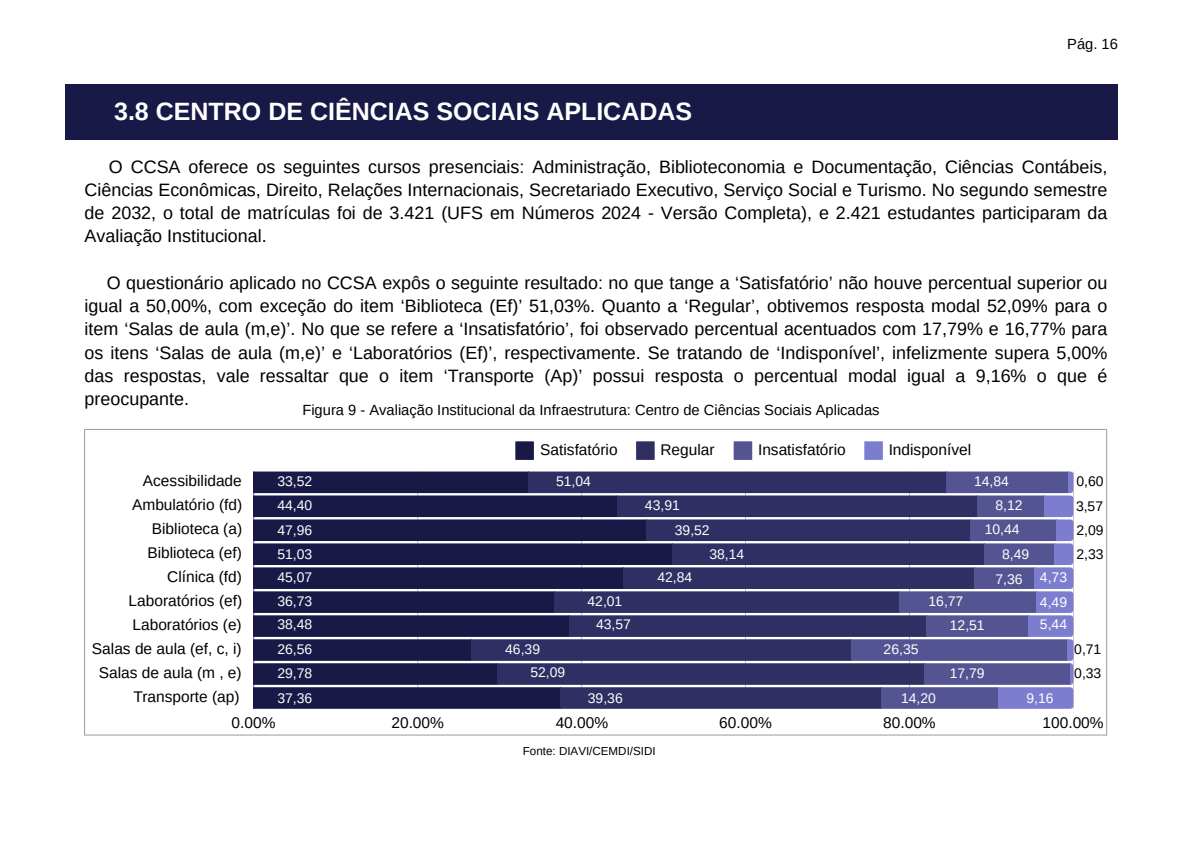
<style>
.page{position:relative;width:1191px;height:843px;background:#fff}
.page>*{position:absolute;margin:0;border:0;box-sizing:border-box;transform-origin:0 0}
.t1{font:700 25px "Arimo";color:#fff}
.t2{font:17.9px/23.2px "Arimo";color:#000;text-align:justify}
.t3{font:15.5px/23.9px "Arimo";color:#000;text-align:right}
.t4{font:14.7px "Arimo";color:#000}
.t5{font:13.9px "Arimo";color:#fff}
.t6{font:13.9px "Arimo";color:#000}
.t7{font:11.6px "Arimo";color:#000}
</style>
<div class="page">
<div style="left:66px;top:84px;width:1051px;height:56px;background:#191947"></div>
<svg style="left:515px;top:441px;width:19px;height:19px"></svg>
<svg style="left:636px;top:441px;width:18px;height:19px"></svg>
<svg style="left:733px;top:441px;width:19px;height:19px"></svg>
<svg style="left:864px;top:441px;width:18px;height:19px"></svg>
<svg style="left:254px;top:471px;width:819px;height:237px;background:#414170"></svg>
<hr style="left:85px;top:429px;width:1021px;height:1px;background:#9a999e">
<hr style="left:84px;top:734px;width:1022px;height:1px;background:#9a999e">
<hr style="left:84px;top:429px;width:1px;height:305px;background:#9a999e">
<hr style="left:1106px;top:429px;width:1px;height:306px;background:#9a999e">
<h3 class="t1" style="left:114px;top:97px;width:579px">3.8 CENTRO DE CIÊNCIAS SOCIAIS APLICADAS</h3>
<h3 class="t4" style="left:1067px;top:36px;width:52px">Pág. 16</h3>
<h2 class="t2" style="left:85px;top:155px;width:1024px;text-indent:24px">O CCSA oferece os seguintes cursos presenciais: Administração, Biblioteconomia e Documentação, Ciências Contábeis, Ciências Econômicas, Direito, Relações Internacionais, Secretariado Executivo, Serviço Social e Turismo. No segundo semestre de 2032, o total de matrículas foi de 3.421 (UFS em Números 2024 - Versão Completa), e 2.421 estudantes participaram da Avaliação Institucional.</h2>
<h2 class="t2" style="left:85px;top:271px;width:1024px;text-indent:22px">O questionário aplicado no CCSA expôs o seguinte resultado: no que tange a ‘Satisfatório’ não houve percentual superior ou igual a 50,00%, com exceção do item ‘Biblioteca (Ef)’ 51,03%. Quanto a ‘Regular’, obtivemos resposta modal 52,09% para o item ‘Salas de aula (m,e)’. No que se refere a ‘Insatisfatório’, foi observado percentual acentuados com 17,79% e 16,77% para os itens ‘Salas de aula (m,e)’ e ‘Laboratórios (Ef)’, respectivamente. Se tratando de ‘Indisponível’, infelizmente supera 5,00% das respostas, vale ressaltar que o item ‘Transporte (Ap)’ possui resposta o percentual modal igual a 9,16% o que é preocupante.</h2>
<p class="t3" style="left:540px;top:437px;width:79px">Satisfatório</p>
<p class="t3" style="left:660px;top:437px;width:56px">Regular</p>
<p class="t3" style="left:758px;top:437px;width:89px">Insatisfatório</p>
<p class="t3" style="left:888px;top:437px;width:84px">Indisponível</p>
<h1 class="t4" style="left:302px;top:401px;width:578px">Figura 9 - Avaliação Institucional da Infraestrutura: Centro de Ciências Sociais Aplicadas</h1>
<p class="t3" style="left:92px;top:469px;width:152px">Acessibilidade<br>Ambulatório (fd)<br>Biblioteca (a)<br>Biblioteca (ef)<br>Clínica (fd)<br>Laboratórios (ef)<br>Laboratórios (e)<br>Salas de aula (ef, c, i)<br>Salas de aula (m , e)<br>Transporte (ap)</p>
<h3 class="t5" style="left:277px;top:473px;width:36px">33,52</h3>
<h3 class="t5" style="left:277px;top:497px;width:36px">44,40</h3>
<h3 class="t5" style="left:277px;top:546px;width:36px">51,03</h3>
<h3 class="t5" style="left:277px;top:522px;width:36px">47,96</h3>
<p class="t5" style="left:277px;top:569px;width:36px">45,07</p>
<p class="t5" style="left:277px;top:593px;width:36px">36,73</p>
<p class="t5" style="left:277px;top:616px;width:36px">38,48</p>
<h3 class="t5" style="left:277px;top:665px;width:36px">29,78</h3>
<h3 class="t5" style="left:277px;top:689px;width:36px">37,36</h3>
<h3 class="t5" style="left:277px;top:641px;width:36px">26,56</h3>
<h3 class="t5" style="left:556px;top:473px;width:36px">51,04</h3>
<h3 class="t5" style="left:645px;top:497px;width:36px">43,91</h3>
<h3 class="t5" style="left:674px;top:522px;width:36px">39,52</h3>
<h3 class="t5" style="left:657px;top:569px;width:36px">42,84</h3>
<h3 class="t5" style="left:709px;top:546px;width:36px">38,14</h3>
<h3 class="t5" style="left:973px;top:473px;width:36px">14,84</h3>
<h3 class="t5" style="left:995px;top:497px;width:29px">8,12</h3>
<h3 class="t5" style="left:984px;top:521px;width:36px">10,44</h3>
<h3 class="t5" style="left:1002px;top:546px;width:29px">8,49</h3>
<h3 class="t5" style="left:995px;top:571px;width:29px">7,36</h3>
<h3 class="t5" style="left:1039px;top:569px;width:29px">4,73</h3>
<h3 class="t5" style="left:587px;top:593px;width:36px">42,01</h3>
<h3 class="t5" style="left:596px;top:616px;width:36px">43,57</h3>
<h3 class="t5" style="left:1039px;top:616px;width:29px">5,44</h3>
<h3 class="t5" style="left:928px;top:593px;width:36px">16,77</h3>
<h3 class="t5" style="left:949px;top:617px;width:36px">12,51</h3>
<h3 class="t5" style="left:1039px;top:594px;width:29px">4,49</h3>
<h3 class="t5" style="left:505px;top:641px;width:36px">46,39</h3>
<h3 class="t5" style="left:883px;top:641px;width:36px">26,35</h3>
<h3 class="t5" style="left:530px;top:664px;width:36px">52,09</h3>
<h3 class="t5" style="left:949px;top:665px;width:36px">17,79</h3>
<h3 class="t5" style="left:588px;top:689px;width:36px">39,36</h3>
<h3 class="t5" style="left:901px;top:689px;width:36px">14,20</h3>
<h3 class="t5" style="left:1026px;top:689px;width:29px">9,16</h3>
<h3 class="t6" style="left:1076px;top:473px;width:29px">0,60</h3>
<h3 class="t6" style="left:1076px;top:522px;width:29px">2,09</h3>
<h3 class="t6" style="left:1075px;top:498px;width:29px">3,57</h3>
<h3 class="t6" style="left:1076px;top:546px;width:29px">2,33</h3>
<h3 class="t6" style="left:1074px;top:641px;width:29px">0,71</h3>
<h3 class="t6" style="left:1074px;top:665px;width:29px">0,33</h3>
<p class="t3" style="left:231px;top:710px;width:45px">0.00%</p>
<p class="t3" style="left:391px;top:710px;width:54px">20.00%</p>
<p class="t3" style="left:555px;top:710px;width:54px">40.00%</p>
<p class="t3" style="left:719px;top:710px;width:54px">60.00%</p>
<p class="t3" style="left:883px;top:710px;width:54px">80.00%</p>
<p class="t3" style="left:1042px;top:710px;width:63px">100.00%</p>
<h3 class="t7" style="left:523px;top:744px;width:134px">Fonte: DIAVI/CEMDI/SIDI</h3>
</div>
